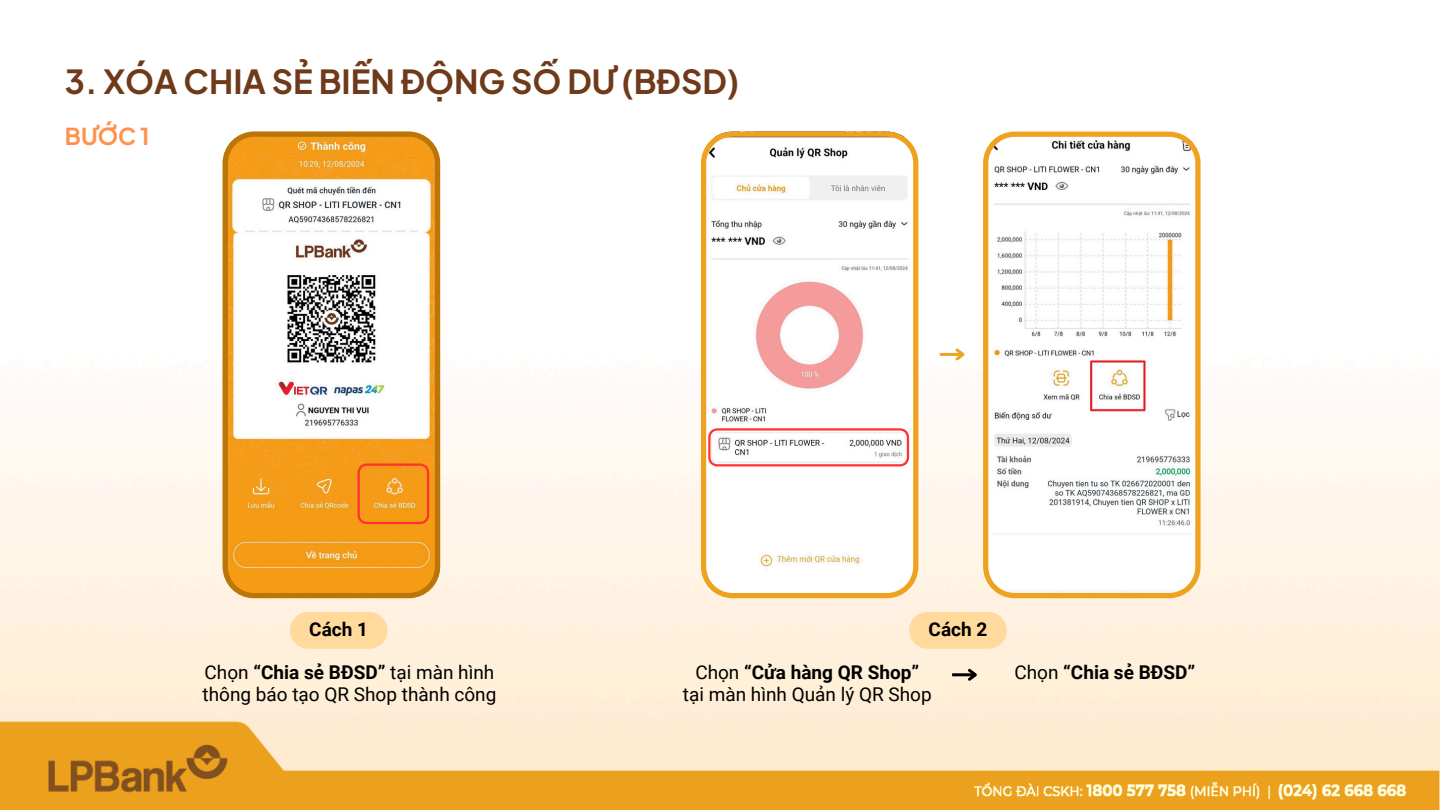
<style>
.page{position:relative;width:1440px;height:810px;background:#fff}
.page>*{position:absolute;margin:0;border:0;box-sizing:border-box;transform-origin:0 0}
.t1{font:700 33px "Plus Jakarta Sans";color:#6e3a1a}
.t2{font:700 23.3px "Plus Jakarta Sans";color:#ff914d}
.t3{font:19px/21.8px "Roboto";color:#000}
.t4{font:700 19px "Roboto";color:#000}
.s1{font-weight:700}
.s2{font-weight:400}
</style>
<div class="page">
<img style="left:0;top:131px;width:1440px;height:572px">
<img style="left:0;top:703px;width:1440px;height:107px">
<img style="left:974px;top:783px;width:431px;height:16px">
<svg style="left:701px;top:132px;width:217px;height:466px"></svg>
<svg style="left:983px;top:132px;width:218px;height:466px"></svg>
<div style="left:290px;top:612px;width:98px;height:37px;background:#ffda9c;border-radius:18px"></div>
<div style="left:909px;top:612px;width:98px;height:37px;background:#ffda9c;border-radius:18px"></div>
<hr style="left:940px;top:353px;width:23px;height:3px;background:#eda423">
<svg style="left:953px;top:346px;width:15px;height:17px"></svg>
<hr style="left:952px;top:673px;width:23px;height:3px;background:#000">
<svg style="left:965px;top:666px;width:15px;height:18px"></svg>
<svg style="left:223px;top:132px;width:217px;height:466px"></svg>
<svg style="left:358px;top:464px;width:71px;height:60px;background:#f49121"></svg>
<svg style="left:708px;top:428px;width:201px;height:38px"></svg>
<h3 class="t1" style="left:65px;top:60px;width:676px">3. XÓA CHIA SẺ BIẾN ĐỘNG SỐ DƯ (BĐSD)</h3>
<p class="t2" style="left:65px;top:121px;width:86px">BƯỚC 1</p>
<p class="t4" style="left:309px;top:618px;width:60px">Cách 1</p>
<h3 class="t4" style="left:929px;top:618px;width:60px">Cách 2</h3>
<p class="t3" style="left:203px;top:662px;width:295px">Chọn <span class="s1">“Chia sẻ BĐSD”</span> tại màn hình thông báo tạo QR Shop thành công</p>
<p class="t4" style="left:695px;top:661px;width:225px"><span class="s2">Chọn</span> “Cửa hàng QR Shop”</p>
<p class="t3" style="left:683px;top:683px;width:250px">tại màn hình Quản lý QR Shop</p>
<p class="t4" style="left:1014px;top:661px;width:182px"><span class="s2">Chọn</span> “Chia sẻ BĐSD”</p>
</div>
